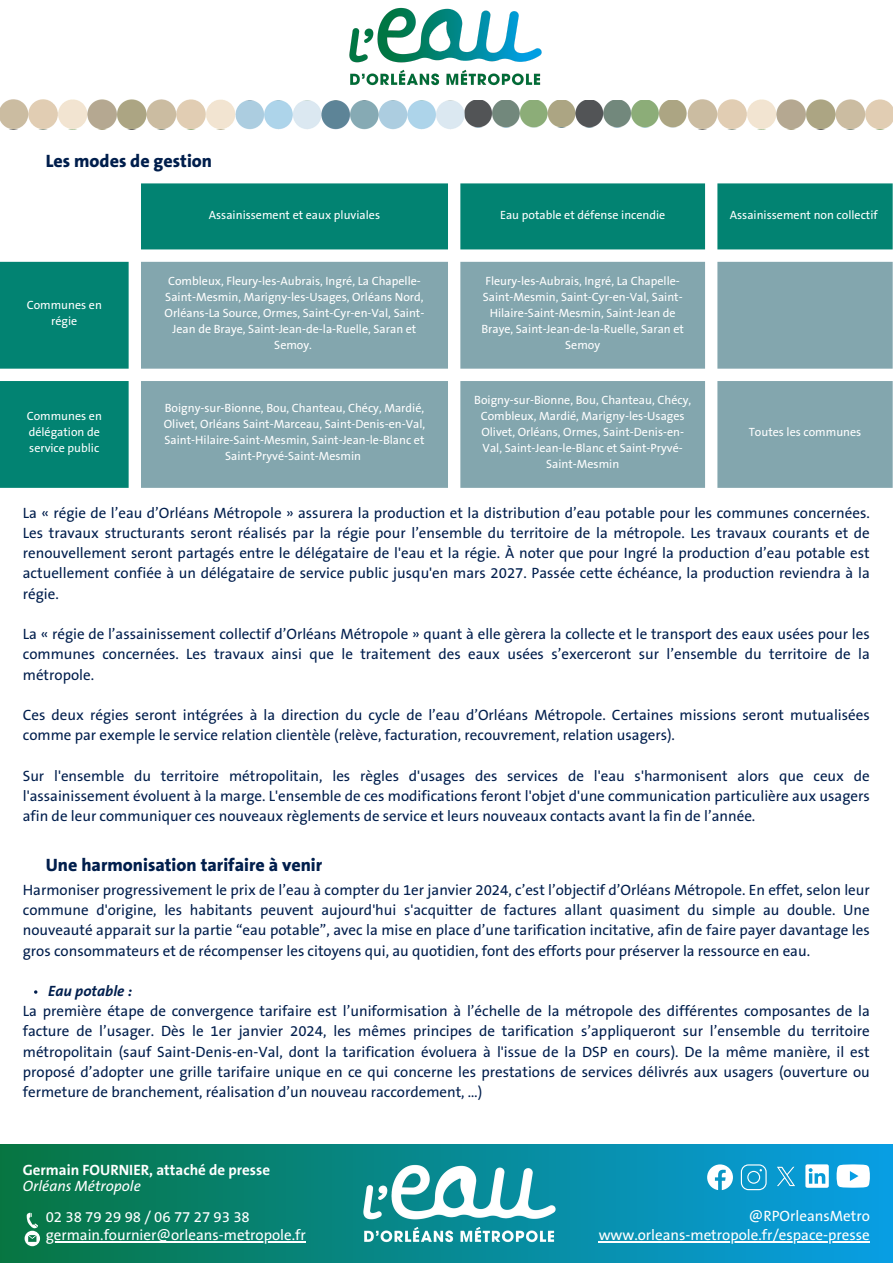
<style>
.page{position:relative;width:893px;height:1264px;background:#fff}
.page>*{position:absolute;margin:0;border:0;box-sizing:border-box;transform-origin:0 0}
.t1{font:800 18px "The Sans B W8";color:#001e4c}
.t2{font:15px/20.2px "The Sans B W5 Plain";color:#001e4d;text-align:justify}
.t3{font:15px "The Sans B W5 Plain";color:#fff}
.t4{font:700 15px "The Sans B W7";color:#fff}
.t5{font:italic 15px "The Sans B W5 Plain";color:#fff}
.t6{font:italic 700 15px "The Sans B W7";color:#001e4d}
.t7{font:12px/16px "The Sans B W5 Plain";color:#fff;text-align:center}
</style>
<div class="page">
<img style="left:0;top:99px;width:235px;height:30px">
<img style="left:596px;top:101px;width:91px;height:27px">
<img style="left:236px;top:100px;width:61px;height:30px">
<img style="left:687px;top:99px;width:205px;height:30px">
<svg style="left:0;top:1144px;width:892px;height:118px;background:#0a8a8f"></svg>
<hr style="left:46px;top:1241px;width:260px;height:1px;background:#fff">
<svg style="left:25px;top:1212px;width:15px;height:34px"></svg>
<svg style="left:0;top:183px;width:892px;height:305px;fill:#028372"></svg>
<svg style="left:141px;top:262px;width:751px;height:226px;background:#8dadb5"></svg>
<svg style="left:707px;top:1164px;width:26px;height:26px"></svg>
<svg style="left:740px;top:1164px;width:26px;height:26px"></svg>
<svg style="left:805px;top:1164px;width:23px;height:23px"></svg>
<svg style="left:836px;top:1164px;width:33px;height:23px"></svg>
<img style="left:771px;top:1164px;width:29px;height:26px">
<hr style="left:598px;top:1240px;width:271px;height:1px;background:#fff">
<img style="left:312px;top:1144px;width:298px;height:118px">
<img style="left:297px;top:7px;width:299px;height:123px">
<p class="t1" style="left:46px;top:154px;width:168px">Les modes de gestion</p>
<p class="t7" style="left:27px;top:298px;width:77px">Communes en régie</p>
<p class="t7" style="left:209px;top:208px;width:173px">Assainissement et eaux pluviales</p>
<p class="t7" style="left:500px;top:208px;width:167px">Eau potable et défense incendie</p>
<p class="t7" style="left:729px;top:208px;width:149px">Assainissement non collectif</p>
<p class="t7" style="left:164px;top:274px;width:261px">Combleux, Fleury-les-Aubrais, Ingré, La Chapelle-Saint-Mesmin, Marigny-les-Usages, Orléans Nord, Orléans-La Source, Ormes, Saint-Cyr-en-Val, Saint-Jean de Braye, Saint-Jean-de-la-Ruelle, Saran et Semoy.</p>
<p class="t7" style="left:481px;top:274px;width:204px">Fleury-les-Aubrais, Ingré, La Chapelle-Saint-Mesmin, Saint-Cyr-en-Val, Saint-Hilaire-Saint-Mesmin, Saint-Jean de Braye, Saint-Jean-de-la-Ruelle, Saran et Semoy</p>
<p class="t7" style="left:27px;top:409px;width:77px;text-align:left">Communes en délégation de service public</p>
<p class="t7" style="left:164px;top:401px;width:263px">Boigny-sur-Bionne, Bou, Chanteau, Chécy, Mardié, Olivet, Orléans Saint-Marceau, Saint-Denis-en-Val, Saint-Hilaire-Saint-Mesmin, Saint-Jean-le-Blanc et Saint-Pryvé-Saint-Mesmin</p>
<p class="t7" style="left:474px;top:393px;width:218px">Boigny-sur-Bionne, Bou, Chanteau, Chécy, Combleux, Mardié, Marigny-les-Usages Olivet, Orléans, Ormes, Saint-Denis-en-Val, Saint-Jean-le-Blanc et Saint-Pryvé-Saint-Mesmin</p>
<p class="t7" style="left:748px;top:425px;width:114px">Toutes les communes</p>
<p class="t2" style="left:23px;top:504px;width:848px">La « régie de l’eau d’Orléans Métropole » assurera la production et la distribution d’eau potable pour les communes concernées.<br>Les travaux structurants seront réalisés par la régie pour l’ensemble du territoire de la métropole. Les travaux courants et de renouvellement seront partagés entre le délégataire de l'eau et la régie. À noter que pour Ingré la production d’eau potable est actuellement confiée à un délégataire de service public jusqu'en mars 2027. Passée cette échéance, la production reviendra à la régie.</p>
<p class="t2" style="left:23px;top:625px;width:848px">La « régie de l’assainissement collectif d’Orléans Métropole » quant à elle gèrera la collecte et le transport des eaux usées pour les communes concernées. Les travaux ainsi que le traitement des eaux usées s’exerceront sur l’ensemble du territoire de la métropole.</p>
<p class="t2" style="left:23px;top:706px;width:848px">Ces deux régies seront intégrées à la direction du cycle de l’eau d’Orléans Métropole. Certaines missions seront mutualisées comme par exemple le service relation clientèle (relève, facturation, recouvrement, relation usagers).</p>
<p class="t2" style="left:23px;top:767px;width:848px">Sur l'ensemble du territoire métropolitain, les règles d'usages des services de l'eau s'harmonisent alors que ceux de l'assainissement évoluent à la marge. L'ensemble de ces modifications feront l'objet d'une communication particulière aux usagers afin de leur communiquer ces nouveaux règlements de service et leurs nouveaux contacts avant la fin de l’année.</p>
<p class="t1" style="left:46px;top:857px;width:278px">Une harmonisation tarifaire à venir</p>
<p class="t2" style="left:23px;top:881px;width:848px">Harmoniser progressivement le prix de l’eau à compter du 1er janvier 2024, c’est l’objectif d’Orléans Métropole. En effet, selon leur commune d'origine, les habitants peuvent aujourd'hui s'acquitter de factures allant quasiment du simple au double. Une nouveauté apparait sur la partie “eau potable”, avec la mise en place d’une tarification incitative, afin de faire payer davantage les gros consommateurs et de récompenser les citoyens qui, au quotidien, font des efforts pour préserver la ressource en eau.</p>
<p class="t6" style="left:48px;top:984px;width:85px">Eau potable :</p>
<p class="t2" style="left:23px;top:1002px;width:848px">La première étape de convergence tarifaire est l’uniformisation à l’échelle de la métropole des différentes composantes de la facture de l’usager. Dès le 1er janvier 2024, les mêmes principes de tarification s’appliqueront sur l’ensemble du territoire métropolitain (sauf Saint-Denis-en-Val, dont la tarification évoluera à l'issue de la DSP en cours). De la même manière, il est proposé d’adopter une grille tarifaire unique en ce qui concerne les prestations de services délivrés aux usagers (ouverture ou fermeture de branchement, réalisation d’un nouveau raccordement, …)</p>
<p class="t4" style="left:23px;top:1164px;width:249px">Germain FOURNIER, attaché de presse</p>
<p class="t5" style="left:23px;top:1179px;width:120px">Orléans Métropole</p>
<p class="t3" style="left:46px;top:1211px;width:206px">0238792998/0677279338</p>
<p class="t3" style="left:46px;top:1229px;width:261px">germain.fournier@orleans-metropole.fr</p>
<p class="t3" style="left:748px;top:1210px;width:122px">@RPOrleansMetro</p>
<p class="t3" style="left:598px;top:1228px;width:273px">www.orleans-metropole.fr/espace-presse</p>
</div>
